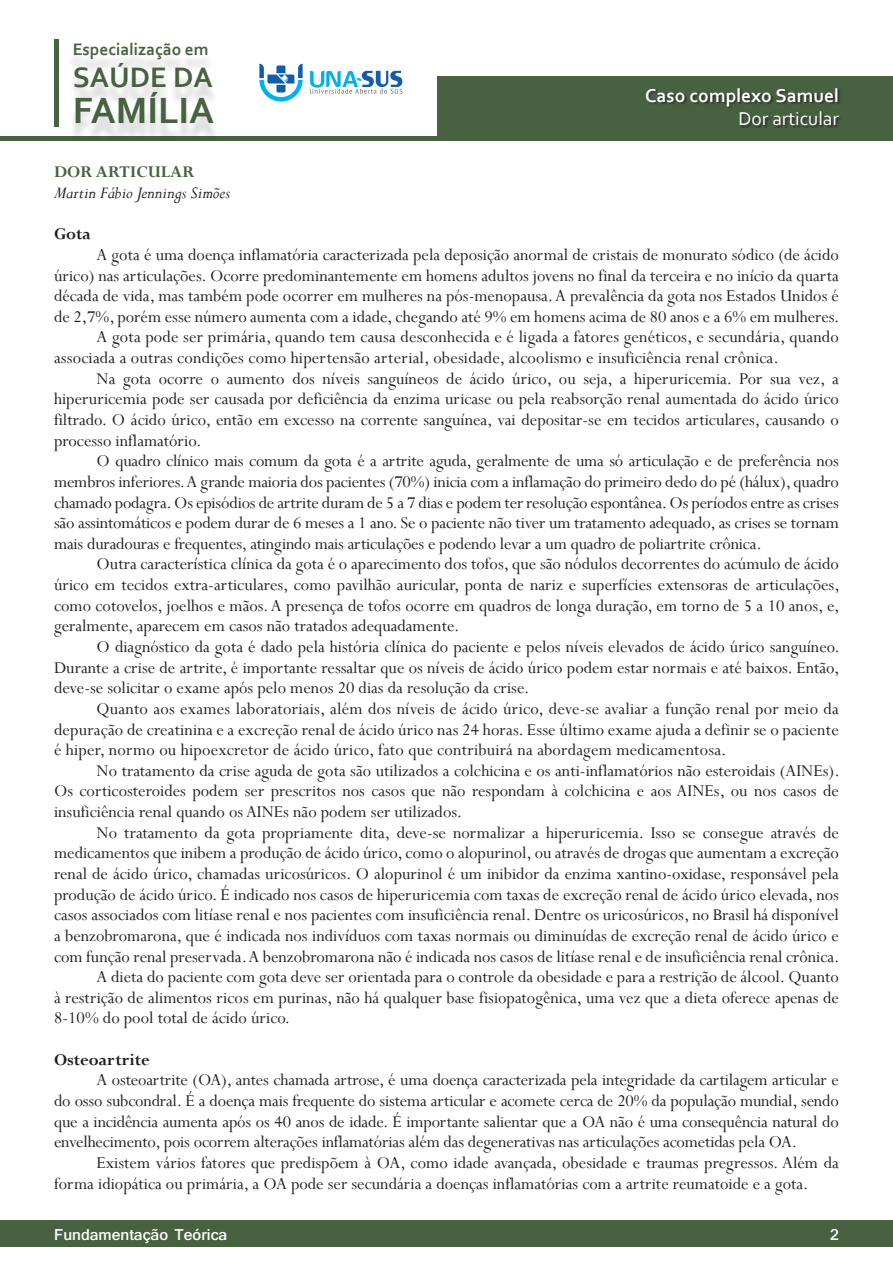
<style>
.page{position:relative;width:893px;height:1263px;background:#fff}
.page>*{position:absolute;margin:0;border:0;box-sizing:border-box;transform-origin:0 0}
.Título_da_folha{font:700 38.25px "Corbel";color:#486141}
.Título_da_folha-2{font:700 29.55px "Corbel";color:#486141}
.Cabeçalho_interno{font:700 19.5px "Corbel";color:#fff}
.Cabeçalho_interno-2{font:19.5px "Corbel";color:#fff}
.Paragrafo_basico{font:18.3px/20.7px "Perpetua";color:#231f20;text-align:justify}
.Autor{font:italic 18.3px "Perpetua";color:#231f20}
.Sub-Paragrafo_bold{font:700 18.3px "Perpetua";color:#231f20}
.Paragrafo_bold{font:700 18.3px "Perpetua";color:#486141}
.Título_da_folha-3{font:700 17.4px "Corbel";color:#486141}
.rodape_UNA-SUS{font:700 16.5px "Shruti";color:#fff}
</style>
<div class="page">
<div style="left:0;top:1220px;width:893px;height:27px;background:#486141"></div>
<hr style="left:0;top:136px;width:893px;height:4px;background:#486141">
<div style="left:438px;top:77px;width:455px;height:63px;background:#486141"></div>
<div style="left:645px;top:88px;width:197px;height:40px;background:#231f20;opacity:.75"></div>
<div style="left:54px;top:39px;width:5px;height:87px;background:#486141"></div>
<div style="left:67px;top:49px;width:153px;height:94px;background:#231f20;opacity:.2"></div>
<svg style="left:259px;top:64px;width:44px;height:38px"></svg>
<svg style="left:310px;top:71px;width:92px;height:23px"></svg>
<p class="Título_da_folha-3" style="left:73px;top:38px;width:137px">Especialização em</p>
<p class="Título_da_folha-2" style="left:73px;top:58px;width:142px">SAÚDE DA</p>
<p class="Título_da_folha" style="left:73px;top:87px;width:143px">FAMÍLIA</p>
<p class="Cabeçalho_interno" style="left:645px;top:84px;width:195px">Caso complexo Samuel</p>
<p class="Cabeçalho_interno-2" style="left:738px;top:107px;width:102px">Dor articular</p>
<p class="Paragrafo_bold" style="left:54px;top:161px;width:142px">DOR ARTICULAR</p>
<p class="Autor" style="left:54px;top:181px;width:177px">Martin Fábio Jennings Simões</p>
<p class="Sub-Paragrafo_bold" style="left:54px;top:222px;width:38px">Gota</p>
<p class="Paragrafo_basico" style="left:54px;top:244px;width:787px;text-indent:43px">A gota é uma doença inflamatória caracterizada pela deposição anormal de cristais de monurato sódico (de ácido úrico) nas articulações. Ocorre predominantemente em homens adultos jovens no final da terceira e no início da quarta década de vida, mas também pode ocorrer em mulheres na pós-menopausa. A prevalência da gota nos Estados Unidos é de 2,7%, porém esse número aumenta com a idade, chegando até 9% em homens acima de 80 anos e a 6% em mulheres.</p>
<p class="Paragrafo_basico" style="left:54px;top:326px;width:786px;text-indent:43px">A gota pode ser primária, quando tem causa desconhecida e é ligada a fatores genéticos, e secundária, quando associada a outras condições como hipertensão arterial, obesidade, alcoolismo e insuficiência renal crônica.</p>
<p class="Paragrafo_basico" style="left:54px;top:368px;width:786px;text-indent:43px">Na gota ocorre o aumento dos níveis sanguíneos de ácido úrico, ou seja, a hiperuricemia. Por sua vez, a hiperuricemia pode ser causada por deficiência da enzima uricase ou pela reabsorção renal aumentada do ácido úrico filtrado. O ácido úrico, então em excesso na corrente sanguínea, vai depositar-se em tecidos articulares, causando o processo inflamatório.</p>
<p class="Paragrafo_basico" style="left:54px;top:450px;width:786px;text-indent:43px">O quadro clínico mais comum da gota é a artrite aguda, geralmente de uma só articulação e de preferência nos membros inferiores. A grande maioria dos pacientes (70%) inicia com a inflamação do primeiro dedo do pé (hálux), quadro chamado podagra. Os episódios de artrite duram de 5 a 7 dias e podem ter resolução espontânea. Os períodos entre as crises são assintomáticos e podem durar de 6 meses a 1 ano. Se o paciente não tiver um tratamento adequado, as crises se tornam mais duradouras e frequentes, atingindo mais articulações e podendo levar a um quadro de poliartrite crônica.</p>
<p class="Paragrafo_basico" style="left:54px;top:553px;width:787px;text-indent:43px">Outra característica clínica da gota é o aparecimento dos tofos, que são nódulos decorrentes do acúmulo de ácido úrico em tecidos extra-articulares, como pavilhão auricular, ponta de nariz e superfícies extensoras de articulações, como cotovelos, joelhos e mãos. A presença de tofos ocorre em quadros de longa duração, em torno de 5 a 10 anos, e, geralmente, aparecem em casos não tratados adequadamente.</p>
<p class="Paragrafo_basico" style="left:54px;top:636px;width:787px;text-indent:43px">O diagnóstico da gota é dado pela história clínica do paciente e pelos níveis elevados de ácido úrico sanguíneo.<br>Durante a crise de artrite, é importante ressaltar que os níveis de ácido úrico podem estar normais e até baixos. Então, deve-se solicitar o exame após pelo menos 20 dias da resolução da crise.</p>
<p class="Paragrafo_basico" style="left:54px;top:698px;width:786px;text-indent:43px">Quanto aos exames laboratoriais, além dos níveis de ácido úrico, deve-se avaliar a função renal por meio da depuração de creatinina e a excreção renal de ácido úrico nas 24 horas. Esse último exame ajuda a definir se o paciente é hiper, normo ou hipoexcretor de ácido úrico, fato que contribuirá na abordagem medicamentosa.</p>
<p class="Paragrafo_basico" style="left:54px;top:760px;width:787px;text-indent:43px">No tratamento da crise aguda de gota são utilizados a colchicina e os anti-inflamatórios não esteroidais (AINEs).<br>Os corticosteroides podem ser prescritos nos casos que não respondam à colchicina e aos AINEs, ou nos casos de insuficiência renal quando os AINEs não podem ser utilizados.</p>
<p class="Paragrafo_basico" style="left:54px;top:822px;width:787px;text-indent:43px">No tratamento da gota propriamente dita, deve-se normalizar a hiperuricemia. Isso se consegue através de medicamentos que inibem a produção de ácido úrico, como o alopurinol, ou através de drogas que aumentam a excreção renal de ácido úrico, chamadas uricosúricos. O alopurinol é um inibidor da enzima xantino-oxidase, responsável pela produção de ácido úrico. É indicado nos casos de hiperuricemia com taxas de excreção renal de ácido úrico elevada, nos casos associados com litíase renal e nos pacientes com insuficiência renal. Dentre os uricosúricos, no Brasil há disponível a benzobromarona, que é indicada nos indivíduos com taxas normais ou diminuídas de excreção renal de ácido úrico e com função renal preservada. A benzobromarona não é indicada nos casos de litíase renal e de insuficiência renal crônica.</p>
<p class="Paragrafo_basico" style="left:54px;top:966px;width:786px;text-indent:43px">A dieta do paciente com gota deve ser orientada para o controle da obesidade e para a restrição de álcool. Quanto à restrição de alimentos ricos em purinas, não há qualquer base fisiopatogênica, uma vez que a dieta oferece apenas de 8-10% do pool total de ácido úrico.</p>
<p class="Sub-Paragrafo_bold" style="left:54px;top:1048px;width:97px">Osteoartrite</p>
<p class="Paragrafo_basico" style="left:54px;top:1069px;width:786px;text-indent:43px">A osteoartrite (OA), antes chamada artrose, é uma doença caracterizada pela integridade da cartilagem articular e do osso subcondral. É a doença mais frequente do sistema articular e acomete cerca de 20% da população mundial, sendo que a incidência aumenta após os 40 anos de idade. É importante salientar que a OA não é uma consequência natural do envelhecimento, pois ocorrem alterações inflamatórias além das degenerativas nas articulações acometidas pela OA.</p>
<p class="Paragrafo_basico" style="left:54px;top:1152px;width:786px;text-indent:43px">Existem vários fatores que predispõem à OA, como idade avançada, obesidade e traumas pregressos. Além da forma idiopática ou primária, a OA pode ser secundária a doenças inflamatórias com a artrite reumatoide e a gota.</p>
<p class="rodape_UNA-SUS" style="left:54px;top:1225px;width:175px">Fundamentação Teórica</p>
<p class="rodape_UNA-SUS" style="left:830px;top:1225px;width:10px">2</p>
</div>
